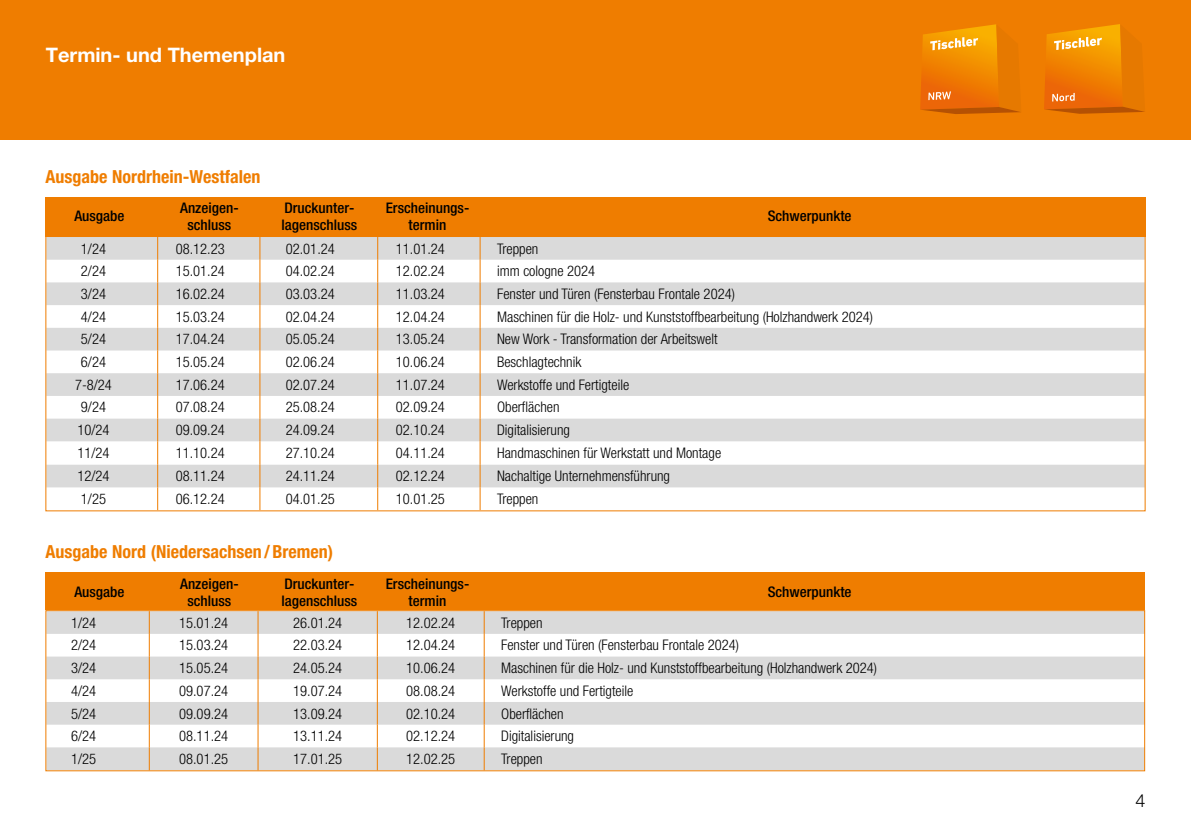
<style>
.page{position:relative;width:1191px;height:840px;background:#fff}
.page>*{position:absolute;margin:0;border:0;box-sizing:border-box;transform-origin:0 0}
.t1{font:700 20px "Helvetica Neue LT Pro";color:#fff}
.t2{font:700 condensed 18px "Helvetica Neue LT Std";color:#ef7d00}
.t3{font:300 18px "Helvetica Neue LT Pro";color:#000}
.t4{font:300 condensed 14.6px "Helvetica Neue LT Std";color:#000}
.t5{font:500 condensed 14.6px "Helvetica Neue LT Std";color:#000}
</style>
<div class="page">
<div style="left:0;top:0;width:1191px;height:139px;background:#ef7d00"></div>
<svg style="left:1044px;top:24px;width:101px;height:90px"></svg>
<svg style="left:920px;top:24px;width:101px;height:90px"></svg>
<svg style="left:47px;top:611px;width:1096px;height:157px;fill:#dadada"></svg>
<svg style="left:149px;top:611px;width:1px;height:157px"></svg>
<svg style="left:257px;top:611px;width:1px;height:157px"></svg>
<svg style="left:377px;top:611px;width:1px;height:157px"></svg>
<svg style="left:484px;top:611px;width:1px;height:157px"></svg>
<div style="left:45px;top:609px;width:1100px;height:161px;border:1px solid #ef7d00"></div>
<svg style="left:47px;top:238px;width:1096px;height:249px;fill:#dadada"></svg>
<svg style="left:157px;top:238px;width:1px;height:271px"></svg>
<svg style="left:259px;top:238px;width:1px;height:271px"></svg>
<svg style="left:377px;top:238px;width:1px;height:271px"></svg>
<svg style="left:479px;top:238px;width:1px;height:271px"></svg>
<div style="left:45px;top:197px;width:1100px;height:39px;background:#ef7d00"></div>
<div style="left:45px;top:572px;width:1100px;height:38px;background:#ef7d00"></div>
<h1 class="t1" style="left:46px;top:43px;width:241px">Termin- und Themenplan</h1>
<p class="t2" style="left:45px;top:166px;width:216px">Ausgabe Nordrhein-Westfalen</p>
<p class="t5" style="left:74px;top:207px;width:52px">Ausgabe</p>
<p class="t5" style="left:180px;top:199px;width:60px">Anzeigen-</p>
<p class="t5" style="left:284px;top:199px;width:71px">Druckunter-</p>
<p class="t5" style="left:386px;top:199px;width:85px">Erscheinungs-</p>
<p class="t5" style="left:187px;top:216px;width:45px">schluss</p>
<p class="t5" style="left:281px;top:216px;width:77px">lagenschluss</p>
<p class="t5" style="left:408px;top:216px;width:39px">termin</p>
<p class="t5" style="left:767px;top:207px;width:85px">Schwerpunkte</p>
<p class="t4" style="left:81px;top:240px;width:27px">1/24</p>
<p class="t4" style="left:176px;top:240px;width:51px">08.12.23</p>
<p class="t4" style="left:286px;top:240px;width:51px">02.01.24</p>
<p class="t4" style="left:396px;top:240px;width:51px">11.01.24</p>
<p class="t4" style="left:497px;top:240px;width:43px">Treppen</p>
<p class="t4" style="left:81px;top:262px;width:27px">2/24</p>
<p class="t4" style="left:176px;top:262px;width:51px">15.01.24</p>
<p class="t4" style="left:286px;top:262px;width:51px">04.02.24</p>
<p class="t4" style="left:396px;top:262px;width:51px">12.02.24</p>
<p class="t4" style="left:497px;top:262px;width:100px">imm cologne 2024</p>
<p class="t4" style="left:81px;top:285px;width:27px">3/24</p>
<p class="t4" style="left:176px;top:285px;width:51px">16.02.24</p>
<p class="t4" style="left:286px;top:285px;width:51px">03.03.24</p>
<p class="t4" style="left:396px;top:285px;width:51px">11.03.24</p>
<p class="t4" style="left:497px;top:285px;width:239px">Fenster und Türen (Fensterbau Frontale 2024)</p>
<p class="t4" style="left:81px;top:308px;width:27px">4/24</p>
<p class="t4" style="left:176px;top:308px;width:51px">15.03.24</p>
<p class="t4" style="left:286px;top:308px;width:51px">02.04.24</p>
<p class="t4" style="left:396px;top:308px;width:51px">12.04.24</p>
<p class="t4" style="left:497px;top:308px;width:377px">Maschinen für die Holz- und Kunststoffbearbeitung (Holzhandwerk 2024)</p>
<p class="t4" style="left:81px;top:330px;width:27px">5/24</p>
<p class="t4" style="left:176px;top:330px;width:51px">17.04.24</p>
<p class="t4" style="left:286px;top:330px;width:51px">05.05.24</p>
<p class="t4" style="left:396px;top:330px;width:51px">13.05.24</p>
<p class="t4" style="left:497px;top:330px;width:222px">New Work - Transformation der Arbeitswelt</p>
<p class="t4" style="left:81px;top:353px;width:27px">6/24</p>
<p class="t4" style="left:176px;top:353px;width:51px">15.05.24</p>
<p class="t4" style="left:286px;top:353px;width:51px">02.06.24</p>
<p class="t4" style="left:396px;top:353px;width:51px">10.06.24</p>
<p class="t4" style="left:497px;top:353px;width:86px">Beschlagtechnik</p>
<p class="t4" style="left:75px;top:376px;width:38px">7-8/24</p>
<p class="t4" style="left:176px;top:376px;width:51px">17.06.24</p>
<p class="t4" style="left:286px;top:376px;width:51px">02.07.24</p>
<p class="t4" style="left:396px;top:376px;width:51px">11.07.24</p>
<p class="t4" style="left:497px;top:376px;width:134px">Werkstoffe und Fertigteile</p>
<p class="t4" style="left:81px;top:398px;width:27px">9/24</p>
<p class="t4" style="left:176px;top:398px;width:51px">07.08.24</p>
<p class="t4" style="left:286px;top:398px;width:51px">25.08.24</p>
<p class="t4" style="left:396px;top:398px;width:51px">02.09.24</p>
<p class="t4" style="left:497px;top:398px;width:64px">Oberflächen</p>
<p class="t4" style="left:77px;top:421px;width:34px">10/24</p>
<p class="t4" style="left:176px;top:421px;width:51px">09.09.24</p>
<p class="t4" style="left:286px;top:421px;width:51px">24.09.24</p>
<p class="t4" style="left:396px;top:421px;width:51px">02.10.24</p>
<p class="t4" style="left:497px;top:421px;width:74px">Digitalisierung</p>
<p class="t4" style="left:77px;top:444px;width:34px">11/24</p>
<p class="t4" style="left:176px;top:444px;width:51px">11.10.24</p>
<p class="t4" style="left:286px;top:444px;width:51px">27.10.24</p>
<p class="t4" style="left:396px;top:444px;width:51px">04.11.24</p>
<p class="t4" style="left:497px;top:444px;width:226px">Handmaschinen für Werkstatt und Montage</p>
<p class="t4" style="left:77px;top:467px;width:34px">12/24</p>
<p class="t4" style="left:176px;top:467px;width:51px">08.11.24</p>
<p class="t4" style="left:286px;top:467px;width:51px">24.11.24</p>
<p class="t4" style="left:396px;top:467px;width:51px">02.12.24</p>
<p class="t4" style="left:497px;top:467px;width:174px">Nachaltige Unternehmensführung</p>
<p class="t4" style="left:81px;top:490px;width:27px">1/25</p>
<p class="t4" style="left:176px;top:490px;width:51px">06.12.24</p>
<p class="t4" style="left:286px;top:490px;width:51px">04.01.25</p>
<p class="t4" style="left:396px;top:490px;width:51px">10.01.25</p>
<p class="t4" style="left:497px;top:490px;width:43px">Treppen</p>
<p class="t2" style="left:45px;top:540px;width:289px">Ausgabe Nord (Niedersachsen/Bremen)</p>
<p class="t5" style="left:74px;top:582px;width:52px">Ausgabe</p>
<p class="t5" style="left:180px;top:574px;width:60px">Anzeigen-</p>
<p class="t5" style="left:284px;top:574px;width:71px">Druckunter-</p>
<p class="t5" style="left:386px;top:574px;width:85px">Erscheinungs-</p>
<p class="t5" style="left:187px;top:592px;width:45px">schluss</p>
<p class="t5" style="left:281px;top:592px;width:77px">lagenschluss</p>
<p class="t5" style="left:408px;top:592px;width:39px">termin</p>
<p class="t5" style="left:767px;top:582px;width:85px">Schwerpunkte</p>
<p class="t4" style="left:71px;top:614px;width:27px">1/24</p>
<p class="t4" style="left:179px;top:614px;width:51px">15.01.24</p>
<p class="t4" style="left:293px;top:614px;width:51px">26.01.24</p>
<p class="t4" style="left:406px;top:614px;width:51px">12.02.24</p>
<p class="t4" style="left:501px;top:614px;width:43px">Treppen</p>
<p class="t4" style="left:71px;top:636px;width:27px">2/24</p>
<p class="t4" style="left:179px;top:636px;width:51px">15.03.24</p>
<p class="t4" style="left:293px;top:636px;width:51px">22.03.24</p>
<p class="t4" style="left:406px;top:636px;width:51px">12.04.24</p>
<p class="t4" style="left:501px;top:636px;width:239px">Fenster und Türen (Fensterbau Frontale 2024)</p>
<p class="t4" style="left:71px;top:659px;width:27px">3/24</p>
<p class="t4" style="left:179px;top:659px;width:51px">15.05.24</p>
<p class="t4" style="left:293px;top:659px;width:51px">24.05.24</p>
<p class="t4" style="left:406px;top:659px;width:51px">10.06.24</p>
<p class="t4" style="left:501px;top:659px;width:377px">Maschinen für die Holz- und Kunststoffbearbeitung (Holzhandwerk 2024)</p>
<p class="t4" style="left:71px;top:682px;width:27px">4/24</p>
<p class="t4" style="left:179px;top:682px;width:51px">09.07.24</p>
<p class="t4" style="left:293px;top:682px;width:51px">19.07.24</p>
<p class="t4" style="left:406px;top:682px;width:51px">08.08.24</p>
<p class="t4" style="left:501px;top:682px;width:134px">Werkstoffe und Fertigteile</p>
<p class="t4" style="left:71px;top:704px;width:27px">5/24</p>
<p class="t4" style="left:179px;top:704px;width:51px">09.09.24</p>
<p class="t4" style="left:293px;top:704px;width:51px">13.09.24</p>
<p class="t4" style="left:406px;top:704px;width:51px">02.10.24</p>
<p class="t4" style="left:501px;top:704px;width:64px">Oberflächen</p>
<p class="t4" style="left:71px;top:727px;width:27px">6/24</p>
<p class="t4" style="left:179px;top:727px;width:51px">08.11.24</p>
<p class="t4" style="left:293px;top:727px;width:51px">13.11.24</p>
<p class="t4" style="left:406px;top:727px;width:51px">02.12.24</p>
<p class="t4" style="left:501px;top:727px;width:74px">Digitalisierung</p>
<p class="t4" style="left:71px;top:750px;width:27px">1/25</p>
<p class="t4" style="left:179px;top:750px;width:51px">08.01.25</p>
<p class="t4" style="left:293px;top:750px;width:51px">17.01.25</p>
<p class="t4" style="left:406px;top:750px;width:51px">12.02.25</p>
<p class="t4" style="left:501px;top:750px;width:43px">Treppen</p>
<p class="t3" style="left:1135px;top:789px;width:12px">4</p>
</div>
